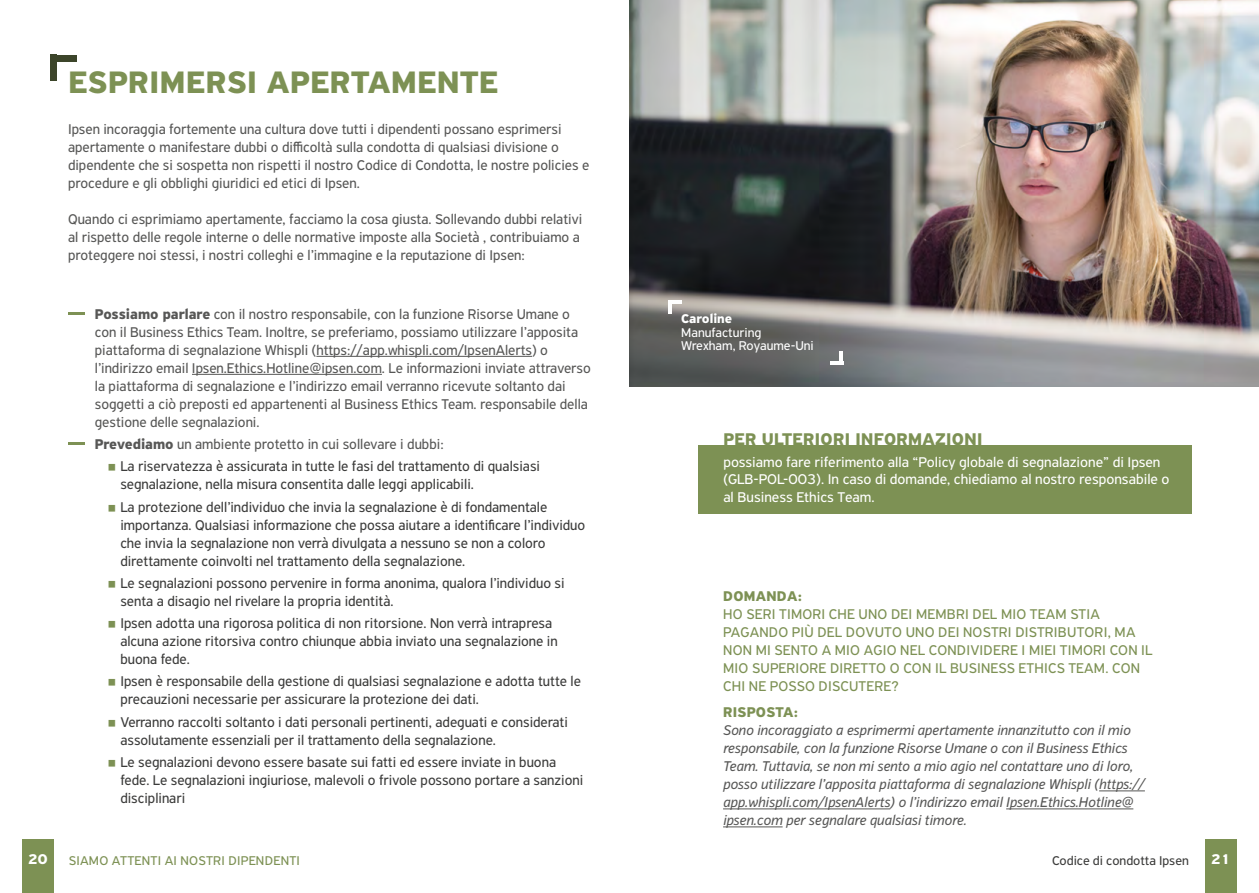
<style>
.page{position:relative;width:1259px;height:893px;background:#fff}
.page>*{position:absolute;margin:0;border:0;box-sizing:border-box;transform-origin:0 0}
.t1{font:700 33px "PF Highway Sans Pro";letter-spacing:.02em;color:#7d9154}
.t2{font:700 18px "PF Highway Sans Pro";letter-spacing:.02em;color:#7d9154}
.t3{font:15px/18px "PF Highway Sans Pro";color:#3c3c3b}
.t4{font:15px/18px "PF Highway Sans Pro";color:#575756}
.t5{font:italic 15px/18px "PF Highway Sans Pro";color:#575756}
.t6{font:15px/18px "PF Highway Sans Pro";letter-spacing:.015em;color:#7d9154}
.t7{font:15px/17.2px "PF Highway Sans Pro";color:#fff}
.t8{font:700 15px "PF Highway Sans Pro";letter-spacing:.02em;color:#7d9154}
.t9{font:700 15px "PF Highway Sans Pro";color:#fff}
.t10{font:13.5px/13.5px "PF Highway Sans Pro";color:#fff}
.t11{font:13.5px "PF Highway Sans Pro";letter-spacing:.02em;color:#7d9154}
.t12{font:13.5px "PF Highway Sans Pro";color:#3c3c3b}
.t13{font:700 13.5px "PF Highway Sans Pro";color:#fff}
.s1{font-weight:700;font-size:21px;color:#7d9154}
.s2{font-weight:700}
.s3{font-size:10.5px;color:#7d9154}
</style>
<div class="page">
<img style="left:629px;top:0;width:630px;height:387px">
<div style="left:50px;top:55px;width:7px;height:26px;background:#3c452a"></div>
<div style="left:50px;top:55px;width:27px;height:6px;background:#3c452a"></div>
<div style="left:22px;top:839px;width:32px;height:54px;background:#7d9154"></div>
<div style="left:1205px;top:839px;width:31px;height:54px;background:#7d9154"></div>
<hr style="left:316px;top:356px;width:216px;height:1px;background:#575756">
<hr style="left:192px;top:374px;width:190px;height:1px;background:#575756">
<hr style="left:668px;top:300px;width:13px;height:4px;background:#fff">
<hr style="left:668px;top:300px;width:4px;height:13px;background:#fff">
<svg style="left:830px;top:361px;width:9px;height:3px"></svg>
<hr style="left:839px;top:351px;width:4px;height:13px;background:#fff">
<hr style="left:1099px;top:790px;width:46px;height:1px;background:#575756">
<hr style="left:723px;top:808px;width:167px;height:1px;background:#575756">
<hr style="left:1006px;top:808px;width:127px;height:1px;background:#575756">
<hr style="left:723px;top:826px;width:59px;height:1px;background:#575756">
<div style="left:698px;top:445px;width:493px;height:68px;background:#7d9154"></div>
<h1 class="t1" style="left:68px;top:63px;width:431px">ESPRIMERSI APERTAMENTE</h1>
<p class="t4" style="left:68px;top:120px;width:523px">Ipsen incoraggia fortemente una cultura dove tutti i dipendenti possano esprimersi apertamente o manifestare dubbi o difficoltà sulla condotta di qualsiasi divisione o dipendente che si sospetta non rispetti il nostro Codice di Condotta, le nostre policies e procedure e gli obblighi giuridici ed etici di Ipsen.</p>
<p class="t4" style="left:68px;top:210px;width:516px">Quando ci esprimiamo apertamente, facciamo la cosa giusta. Sollevando dubbi relativi al rispetto delle regole interne o delle normative imposte alla Società , contribuiamo a proteggere noi stessi, i nostri colleghi e l’immagine e la reputazione di Ipsen:</p>
<p class="t4" style="left:95px;top:305px;width:497px;text-indent:-30px"><span class="s1">-</span> <span class="s2">Possiamo parlare</span> con il nostro responsabile, con la funzione Risorse Umane o con il Business Ethics Team. Inoltre, se preferiamo, possiamo utilizzare l’apposita piattaforma di segnalazione Whispli (https://app.whispli.com/IpsenAlerts) o l’indirizzo email Ipsen.Ethics.Hotline@ipsen.com. Le informazioni inviate attraverso la piattaforma di segnalazione e l’indirizzo email verranno ricevute soltanto dai soggetti a ciò preposti ed appartenenti al Business Ethics Team. responsabile della gestione delle segnalazioni.</p>
<p class="t4" style="left:65px;top:435px;width:380px"><span class="s1">-</span> <span class="s2">Prevediamo</span> un ambiente protetto in cui sollevare i dubbi:</p>
<p class="t3" style="left:120px;top:457px;width:421px;text-indent:-13px"><span class="s3">■</span> La riservatezza è assicurata in tutte le fasi del trattamento di qualsiasi segnalazione, nella misura consentita dalle leggi applicabili.</p>
<p class="t3" style="left:120px;top:498px;width:466px;text-indent:-13px"><span class="s3">■</span> La protezione dell’individuo che invia la segnalazione è di fondamentale importanza. Qualsiasi informazione che possa aiutare a identificare l’individuo che invia la segnalazione non verrà divulgata a nessuno se non a coloro direttamente coinvolti nel trattamento della segnalazione.</p>
<p class="t3" style="left:120px;top:574px;width:446px;text-indent:-13px"><span class="s3">■</span> Le segnalazioni possono pervenire in forma anonima, qualora l’individuo si senta a disagio nel rivelare la propria identità.</p>
<p class="t3" style="left:120px;top:614px;width:439px;text-indent:-13px"><span class="s3">■</span> Ipsen adotta una rigorosa politica di non ritorsione. Non verrà intrapresa alcuna azione ritorsiva contro chiunque abbia inviato una segnalazione in buona fede.</p>
<p class="t3" style="left:120px;top:672px;width:462px;text-indent:-13px"><span class="s3">■</span> Ipsen è responsabile della gestione di qualsiasi segnalazione e adotta tutte le precauzioni necessarie per assicurare la protezione dei dati.</p>
<p class="t3" style="left:120px;top:713px;width:449px;text-indent:-13px"><span class="s3">■</span> Verranno raccolti soltanto i dati personali pertinenti, adeguati e considerati assolutamente essenziali per il trattamento della segnalazione.</p>
<p class="t3" style="left:120px;top:753px;width:464px;text-indent:-13px"><span class="s3">■</span> Le segnalazioni devono essere basate sui fatti ed essere inviate in buona fede. Le segnalazioni ingiuriose, malevoli o frivole possono portare a sanzioni disciplinari</p>
<p class="t13" style="left:681px;top:311px;width:52px">Caroline</p>
<p class="t10" style="left:681px;top:326px;width:134px">Manufacturing<br>Wrexham, Royaume-Uni</p>
<p class="t2" style="left:723px;top:429px;width:260px">PER ULTERIORI INFORMAZIONI</p>
<p class="t7" style="left:723px;top:453px;width:448px">possiamo fare riferimento alla “Policy globale di segnalazione” di Ipsen (GLB-POL-003). In caso di domande, chiediamo al nostro responsabile o al Business Ethics Team.</p>
<p class="t8" style="left:723px;top:587px;width:80px">DOMANDA:</p>
<p class="t6" style="left:723px;top:605px;width:431px">HO SERI TIMORI CHE UNO DEI MEMBRI DEL MIO TEAM STIA PAGANDO PIÙ DEL DOVUTO UNO DEI NOSTRI DISTRIBUTORI, MA NON MI SENTO A MIO AGIO NEL CONDIVIDERE I MIEI TIMORI CON IL MIO SUPERIORE DIRETTO O CON IL BUSINESS ETHICS TEAM. CON CHI NE POSSO DISCUTERE?</p>
<p class="t8" style="left:723px;top:704px;width:76px">RISPOSTA:</p>
<p class="t5" style="left:723px;top:721px;width:423px">Sono incoraggiato a esprimermi apertamente innanzitutto con il mio responsabile, con la funzione Risorse Umane o con il Business Ethics Team. Tuttavia, se non mi sento a mio agio nel contattare uno di loro, posso utilizzare l’apposita piattaforma di segnalazione Whispli (https:// app.whispli.com/IpsenAlerts) o l’indirizzo email Ipsen.Ethics.Hotline@ ipsen.com per segnalare qualsiasi timore.</p>
<p class="t9" style="left:28px;top:850px;width:21px">20</p>
<p class="t11" style="left:69px;top:852px;width:233px">SIAMO ATTENTI AI NOSTRI DIPENDENTI</p>
<p class="t12" style="left:1052px;top:853px;width:138px">Codice di condotta Ipsen</p>
<p class="t9" style="left:1211px;top:850px;width:21px">21</p>
</div>
